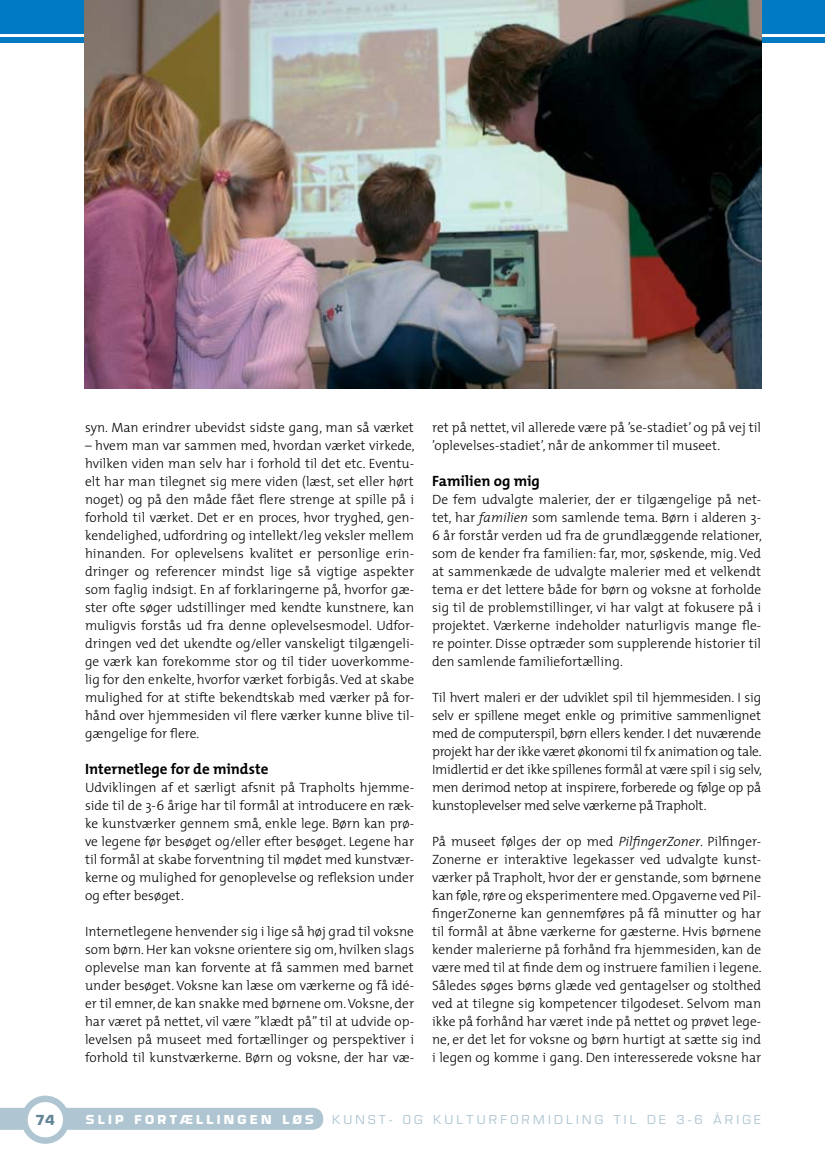
<style>
.page{position:relative;width:825px;height:1161px;background:#fff}
.page>*{position:absolute;margin:0;border:0;box-sizing:border-box;transform-origin:0 0}
.t1{font:700 15px "The Mix";color:#000}
.t2{font:300 13.5px/18px "The Mix";color:#000;text-align:justify}
.t3{font:700 13.5px "Tcg Euro";color:#638595}
.t4{font:12px "Tcg Eurostile";letter-spacing:.27em;color:#afc6d2}
.t5{font:700 12px "Tcg Euro";letter-spacing:.27em;color:#fff}
.s1{font-style:italic}
</style>
<div class="page">
<div style="left:0;top:1108px;width:323px;height:22px;background:#afc6d2"></div>
<div style="left:21px;top:1095px;width:48px;height:49px;background:#afc6d2;border-radius:50%"></div>
<div style="left:28px;top:1102px;width:35px;height:35px;background:#fff;border-radius:50%"></div>
<div style="left:0;top:0;width:825px;height:43px;background:#007ac2"></div>
<hr style="left:0;top:34px;width:825px;height:3px;background:#fff">
<img style="left:85px;top:0;width:676px;height:388px">
<p class="t2" style="left:85px;top:418px;width:330px">syn. Man erindrer ubevidst sidste gang, man så værket</p>
<p class="t2" style="left:85px;top:436px;width:331px">– hvem man var sammen med, hvordan værket virkede, hvilken viden man selv har i forhold til det etc. Eventu&shy;elt har man tilegnet sig mere viden (læst, set eller hørt noget) og på den måde fået flere strenge at spille på i forhold til værket. Det er en proces, hvor tryghed, gen&shy;kendelighed, udfordring og intellekt/leg veksler mellem hinanden. For oplevelsens kvalitet er personlige erin&shy;dringer og refe-rencer mindst lige så vigtige aspekter som faglig ind-sigt. En af forklaringerne på, hvorfor gæ&shy;ster ofte sø-ger udstillinger med kendte kunstnere, kan muligvis forstås ud fra denne oplevelsesmodel. Udfor&shy;dringen ved det ukendte og/eller vanskeligt tilgængeli&shy;ge værk kan forekomme stor og til tider uoverkomme&shy;lig for den en- kelte, hvorfor værket forbigås. Ved at skabe mulighed for at stifte bekendtskab med værker på for&shy;hånd over hjem- mesiden vil flere værker kunne blive til&shy;gængelige for flere.</p>
<p class="t1" style="left:85px;top:756px;width:185px">Internetlege for de mindste</p>
<p class="t2" style="left:85px;top:778px;width:331px">Udviklingen af et særligt afsnit på Trapholts hjemme&shy;side til de 3-6 årige har til formål at introducere en ræk&shy;ke kunstværker gennem små, enkle lege. Børn kan prø&shy;ve legene før besøget og/eller efter besøget. Legene har til formål at skabe forventning til mødet med kunstvær&shy;kerne og mulighed for genoplevelse og refleksion under og efter besøget.</p>
<p class="t2" style="left:85px;top:922px;width:331px">Internetlegene henvender sig i lige så høj grad til voksne som børn. Her kan voksne orientere sig om, hvilken slags oplevelse man kan forvente at få sammen med barnet under besøget. Voksne kan læse om værkerne og få idé&shy;er til emner, de kan snakke med børnene om. Voksne, der har været på nettet, vil være ”klædt på” til at udvide op&shy;levelsen på museet med fortællinger og perspektiver i forhold til kunstværkerne. Børn og voksne, der har væ-</p>
<p class="t2" style="left:432px;top:418px;width:331px">ret på nettet, vil allerede være på ’se-stadiet’ og på vej til ’oplevelses-stadiet’, når de ankommer til museet.</p>
<p class="t1" style="left:432px;top:468px;width:109px">Familien og mig</p>
<p class="t2" style="left:432px;top:490px;width:331px">De fem udvalgte malerier, der er tilgængelige på net&shy;tet, har <span class="s1">familien</span> som samlende tema. Børn i alderen 3- 6 år forstår verden ud fra de grundlæggende relationer, som de kender fra familien: far, mor, søskende, mig. Ved at sammenkæde de udvalgte malerier med et velkendt tema er det lettere både for børn og voksne at forholde sig til de problemstillinger, vi har valgt at fokusere på i projektet. Værkerne indeholder naturligvis mange fle&shy;re pointer. Disse optræder som supplerende historier til den samlende familiefortælling.</p>
<p class="t2" style="left:432px;top:688px;width:331px">Til hvert maleri er der udviklet spil til hjemmesiden. I sig selv er spillene meget enkle og primitive sammenlignet med de computerspil, børn ellers kender. I det nuværende projekt har der ikke været økonomi til fx animation og tale.<br>Imidlertid er det ikke spillenes formål at være spil i sig selv, men derimod netop at inspirere, forberede og følge op på kunstoplevelser med selve værkerne på Trapholt.</p>
<p class="t2" style="left:432px;top:832px;width:331px;text-align:left">På museet følges der op med <span class="s1">PilfingerZoner</span>. Pilfinger-Zonerne er interaktive legekasser ved udvalgte kunst&shy;værker på Trapholt, hvor der er genstande, som børnene kan føle, røre og eksperimentere med. Opgaverne ved Pil&shy;fingerZonerne kan gennemføres på få minutter og har til formål at åbne værkerne for gæsterne. Hvis børnene kender malerierne på forhånd fra hjemmesiden, kan de være med til at finde dem og instruere familien i legene.<br>Således søges børns glæde ved gentagelser og stolthed ved at tilegne sig kompetencer tilgodeset. Selvom man ikke på forhånd har været inde på nettet og prøvet lege&shy;ne, er det let for voksne og børn hurtigt at sætte sig ind i legen og komme i gang. Den interesserede voksne har</p>
<p class="t3" style="left:35px;top:1111px;width:21px">74</p>
<p class="t5" style="left:86px;top:1112px;width:229px">SLIP FORTÆLLINGEN LØS</p>
<p class="t4" style="left:332px;top:1112px;width:430px">KUNST- OG K ULTURFORMIDLING TIL DE 3-6 ÅRIGE</p>
</div>
